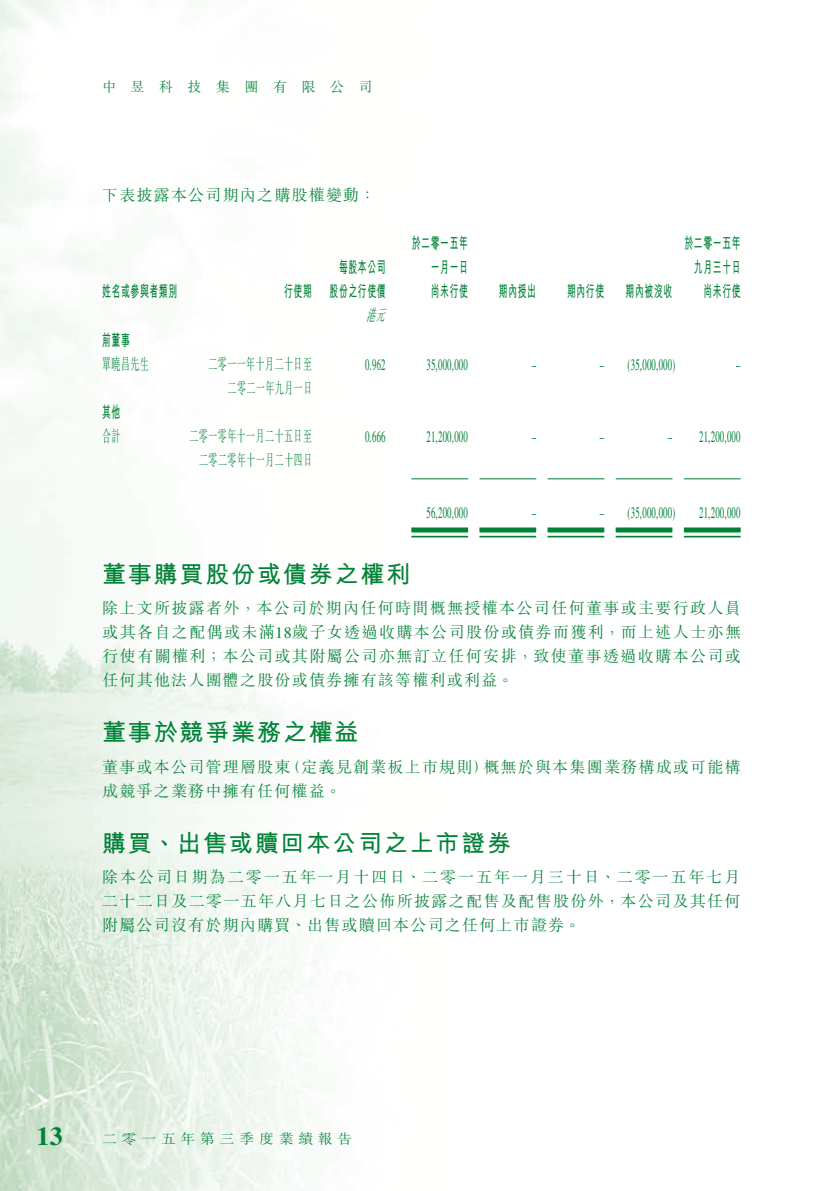
<style>
.page{position:relative;width:840px;height:1191px;background:#fff}
.page>*{position:absolute;margin:0;border:0;box-sizing:border-box;transform-origin:0 0}
.t1{font:700 26px "Times LT Std";color:#008237}
.t2{font:700 24px "M Hei HK";letter-spacing:.075em;color:#008237}
.t3{font:300 16px/24px "M Sung HK";letter-spacing:.075em;color:#008237;text-align:justify}
.t4{font:16px "Times LT Std";letter-spacing:.025em;color:#008237;scale:.55 1}
.t5{font:700 16px "M Hei HK";letter-spacing:.075em;color:#008237;scale:.55 1}
.t6{font:300 16px "M Sung HK";letter-spacing:.075em;color:#008237;scale:.55 1}
.t7{font:italic 300 16px "M Sung HK";color:#008237;scale:.55 1}
.t8{font:300 14px "M Sung HK";letter-spacing:.335em;color:#008237;scale:1.05 1}
.t9{font:300 14px "M Sung HK";letter-spacing:1.035em;color:#008237}
.s1{font-family:"Times LT Std";font-weight:400}
</style>
<div class="page">
<img style="left:0;top:0;width:741px;height:1191px">
<hr style="left:411px;top:478px;width:57px;height:1px;background:#008237">
<hr style="left:479px;top:478px;width:57px;height:1px;background:#008237">
<hr style="left:547px;top:478px;width:57px;height:1px;background:#008237">
<hr style="left:615px;top:478px;width:57px;height:1px;background:#008237">
<hr style="left:683px;top:478px;width:57px;height:1px;background:#008237">
<div style="left:411px;top:527px;width:57px;height:5px;background:#008237"></div>
<hr style="left:411px;top:536px;width:57px;height:1px;background:#008237">
<div style="left:479px;top:527px;width:57px;height:5px;background:#008237"></div>
<hr style="left:479px;top:536px;width:57px;height:1px;background:#008237">
<div style="left:547px;top:527px;width:57px;height:5px;background:#008237"></div>
<hr style="left:547px;top:536px;width:57px;height:1px;background:#008237">
<div style="left:615px;top:527px;width:57px;height:5px;background:#008237"></div>
<hr style="left:615px;top:536px;width:57px;height:1px;background:#008237">
<div style="left:683px;top:527px;width:57px;height:5px;background:#008237"></div>
<hr style="left:683px;top:536px;width:57px;height:1px;background:#008237">
<p class="t9" style="left:102px;top:77px;width:272px">中昱科技集團有限公司</p>
<p class="t3" style="left:102px;top:183px;width:275px">下表披露本公司期內之購股權變動：</p>
<p class="t5" style="left:102px;top:280px;width:138px">姓名或參與者類別</p>
<p class="t5" style="left:102px;top:328px;width:52px">前董事</p>
<p class="t6" style="left:102px;top:352px;width:86px">單曉昌先生</p>
<p class="t5" style="left:102px;top:400px;width:35px">其他</p>
<p class="t6" style="left:102px;top:424px;width:35px">合計</p>
<p class="t5" style="left:284px;top:280px;width:52px">行使期</p>
<p class="t6" style="left:208px;top:352px;width:190px">二零一一年十月二十日至</p>
<p class="t6" style="left:227px;top:376px;width:155px">二零二一年九月一日</p>
<p class="t6" style="left:189px;top:424px;width:224px">二零一零年十一月二十五日至</p>
<p class="t6" style="left:199px;top:448px;width:207px">二零二零年十一月二十四日</p>
<p class="t5" style="left:339px;top:256px;width:86px">每股本公司</p>
<p class="t5" style="left:329px;top:280px;width:104px">股份之行使價</p>
<p class="t7" style="left:366px;top:304px;width:45px">港元</p>
<p class="t4" style="left:365px;top:355px;width:39px">0.962</p>
<p class="t4" style="left:365px;top:427px;width:39px">0.666</p>
<p class="t5" style="left:411px;top:232px;width:104px">於二零一五年</p>
<p class="t5" style="left:430px;top:256px;width:69px">一月一日</p>
<p class="t5" style="left:430px;top:280px;width:69px">尚未行使</p>
<p class="t4" style="left:426px;top:355px;width:77px">35,000,000</p>
<p class="t4" style="left:426px;top:427px;width:77px">21,200,000</p>
<p class="t4" style="left:426px;top:503px;width:77px">56,200,000</p>
<p class="t5" style="left:684px;top:232px;width:103px">於二零一五年</p>
<p class="t5" style="left:693px;top:256px;width:86px">九月三十日</p>
<p class="t5" style="left:498px;top:280px;width:69px">期內授出</p>
<p class="t5" style="left:566px;top:280px;width:69px">期內行使</p>
<p class="t5" style="left:625px;top:280px;width:86px">期內被沒收</p>
<p class="t5" style="left:703px;top:280px;width:69px">尚未行使</p>
<p class="t4" style="left:531px;top:355px;width:10px">–</p>
<p class="t4" style="left:599px;top:355px;width:10px">–</p>
<p class="t4" style="left:627px;top:355px;width:89px">)35,000,000(</p>
<p class="t4" style="left:735px;top:355px;width:10px">–</p>
<p class="t4" style="left:531px;top:427px;width:10px">–</p>
<p class="t4" style="left:599px;top:427px;width:10px">–</p>
<p class="t4" style="left:667px;top:427px;width:10px">–</p>
<p class="t4" style="left:698px;top:427px;width:77px">21,200,000</p>
<p class="t4" style="left:531px;top:503px;width:10px">–</p>
<p class="t4" style="left:599px;top:503px;width:10px">–</p>
<p class="t4" style="left:627px;top:503px;width:89px">)35,000,000(</p>
<p class="t4" style="left:698px;top:503px;width:77px">21,200,000</p>
<h2 class="t2" style="left:102px;top:556px;width:309px">董事購買股份或債券之權利</h2>
<p class="t3" style="left:102px;top:595px;width:640px">除上文所披露者外，本公司於期內任何時間概無授權本公司任何董事或主要行政人員或其各自之配偶或未滿<span class="s1">18</span>歲子女透過收購本公司股份或債券而獲利，而上述人士亦無行使有關權利；本公司或其附屬公司亦無訂立任何安排，致使董事透過收購本公司或任何其他法人團體之股份或債券擁有該等權利或利益。</p>
<h2 class="t2" style="left:102px;top:715px;width:258px">董事於競爭業務之權益</h2>
<p class="t3" style="left:483px;top:754px;width:259px">概無於與本集團業務構成或可能構</p>
<p class="t3" style="left:102px;top:754px;width:240px">董事或本公司管理層股東<br>成競爭之業務中擁有任何權益。</p>
<h2 class="t2" style="left:102px;top:825px;width:410px">購買、出售或贖回本公司之上市證券</h2>
<p class="t3" style="left:102px;top:864px;width:639px">除本公司日期為二零一五年一月十四日、二零一五年一月三十日、二零一五年七月二十二日及二零一五年八月七日之公佈所披露之配售及配售股份外，本公司及其任何附屬公司沒有於期內購買、出售或贖回本公司之任何上市證券。</p>
<p class="t3" style="left:285px;top:754px;width:205px">（定義見創業板上市規則）</p>
<h1 class="t1" style="left:37px;top:1120px;width:27px">13</h1>
<p class="t8" style="left:102px;top:1129px;width:239px">二零一五年第三季度業績報告</p>
</div>
